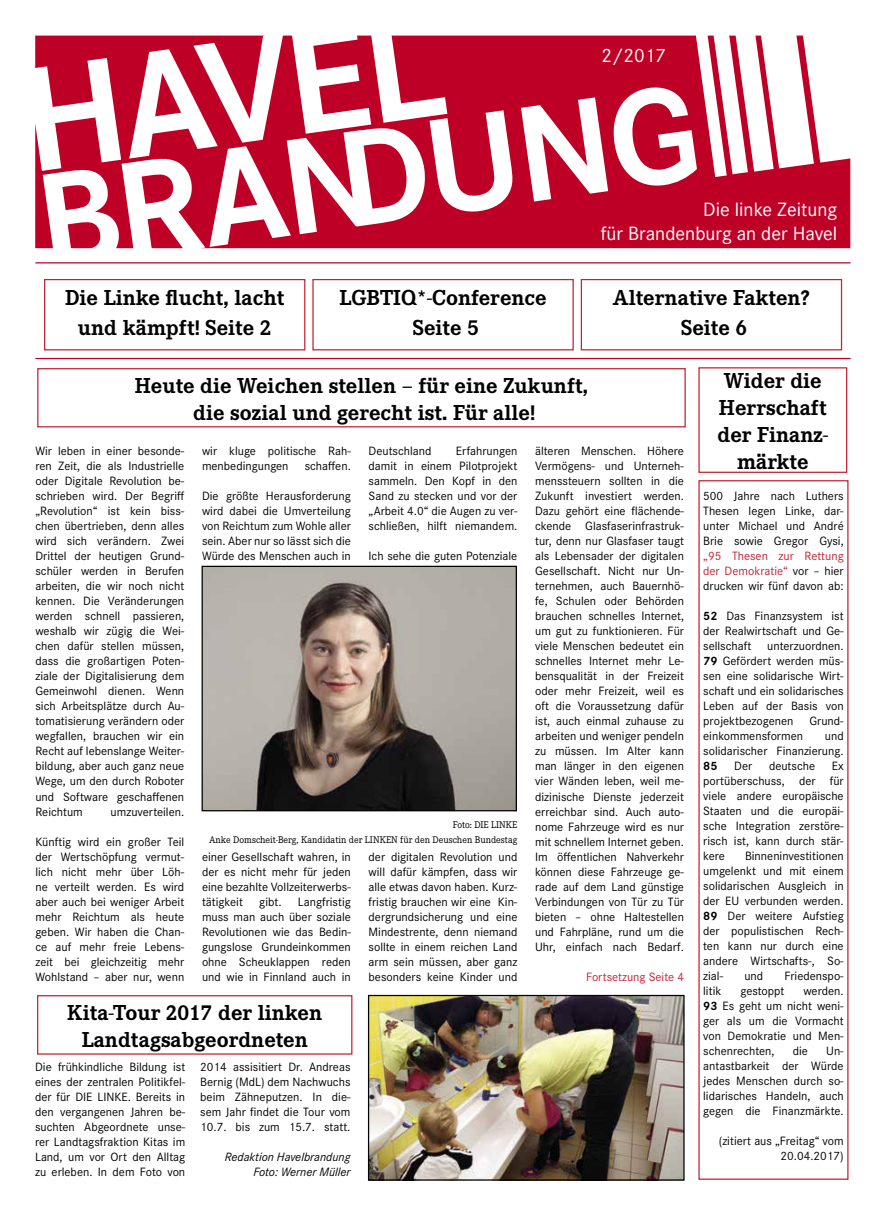
<style>
.page{position:relative;width:886px;height:1219px;background:#fff}
.page>*{position:absolute;margin:0;border:0;box-sizing:border-box;transform-origin:0 0}
.t1{font:700 22.5px/27px "Corporate E";color:#000;text-align:center}
.t2{font:20px/24px "Corporate S";color:#fff;text-align:right}
.t3{font:12.5px/15px "Corporate S";color:#000;text-align:justify}
.t4{font:12.5px/15px "Corporate S";color:#c12235;text-align:justify}
.t5{font:italic 12.5px/15px "Corporate S";color:#000;text-align:right}
.t6{font:700 12.5px "Corporate S";color:#000}
.t7{font:10px/15px "Corporate E";color:#000;text-align:right}
.s1{color:#000}
.s2{font-weight:700}
</style>
<div class="page">
<svg style="left:35px;top:36px;width:815px;height:212px;fill:#be0027"></svg>
<hr style="left:35px;top:262px;width:815px;height:1px;background:#be0027">
<hr style="left:35px;top:358px;width:815px;height:1px;background:#be0027">
<div style="left:37px;top:368px;width:649px;height:59px;border:1px solid #c12235"></div>
<div style="left:698px;top:367px;width:149px;height:106px;border:1px solid #c12235"></div>
<img style="left:204px;top:568px;width:311px;height:241px">
<div style="left:202px;top:566px;width:315px;height:245px;border:1px solid #000"></div>
<div style="left:37px;top:995px;width:315px;height:60px;border:1px solid #c12235"></div>
<div style="left:44px;top:279px;width:261px;height:71px;border:1px solid #c12235"></div>
<div style="left:312px;top:279px;width:262px;height:71px;border:1px solid #c12235"></div>
<div style="left:581px;top:279px;width:261px;height:71px;border:1px solid #c12235"></div>
<img style="left:370px;top:997px;width:312px;height:182px">
<div style="left:368px;top:995px;width:316px;height:186px;border:1px solid #000"></div>
<h2 class="t2" style="left:601px;top:43px;width:66px">2/2017</h2>
<h2 class="t2" style="left:601px;top:198px;width:238px">Die linke Zeitung<br>für Brandenburg an der Havel</h2>
<h1 class="t1" style="left:65px;top:283px;width:221px;line-height:30px">Die Linke flucht, lacht und kämpft! Seite 2</h1>
<h1 class="t1" style="left:339px;top:283px;width:209px;line-height:30px">LGBTIQ*-Conference<br>Seite 5</h1>
<h1 class="t1" style="left:613px;top:283px;width:198px;line-height:30px">Alternative Fakten?<br>Seite 6</h1>
<h1 class="t1" style="left:135px;top:372px;width:455px">Heute die Weichen stellen – für eine Zukunft, die sozial und gerecht ist. Für alle!</h1>
<p class="t3" style="left:35px;top:444px;width:150px">Wir leben in einer besonde&shy;ren Zeit, die als Industrielle oder Digitale Revolution be&shy;schrieben wird. Der Begriff „Revolution“ ist kein biss&shy;chen übertrieben, denn alles wird sich verändern. Zwei Drittel der heutigen Grund&shy;schüler werden in Berufen arbeiten, die wir noch nicht kennen. Die Veränderungen werden schnell passieren, weshalb wir zügig die Wei&shy;chen dafür stellen müssen, dass die großartigen Poten&shy;ziale der Digitalisierung dem Gemeinwohl dienen. Wenn sich Arbeitsplätze durch Au&shy;tomatisierung verändern oder wegfallen, brauchen wir ein Recht auf lebenslange Weiter&shy;bildung, aber auch ganz neue Wege, um den durch Roboter und Software geschaffenen Reichtum</p>
<p class="t3" style="left:111px;top:804px;width:75px">umzuverteilen.</p>
<p class="t3" style="left:35px;top:834px;width:150px">Künftig wird ein großer Teil der Wertschöpfung vermut&shy;lich nicht mehr über Löh&shy;ne verteilt werden. Es wird aber auch bei weniger Arbeit mehr Reichtum als heute geben. Wir haben die Chan&shy;ce auf mehr freie Lebens&shy;zeit bei gleichzeitig mehr Wohlstand – aber nur, wenn</p>
<p class="t3" style="left:202px;top:444px;width:150px">wir kluge politische Rah&shy;menbedingungen</p>
<p class="t3" style="left:305px;top:459px;width:48px">schaffen.</p>
<p class="t3" style="left:202px;top:489px;width:150px">Die größte Herausforderung wird dabei die Umverteilung von Reichtum zum Wohle aller sein. Aber nur so lässt sich die Würde des Menschen auch in</p>
<p class="t3" style="left:369px;top:444px;width:150px;text-indent:87px">Erfahrungen damit in einem Pilotprojekt sammeln. Den Kopf in den Sand zu stecken und vor der „Arbeit 4.0“ die Augen zu ver&shy;schließen, hilft niemandem.</p>
<p class="t3" style="left:369px;top:549px;width:150px">Ich sehe die guten Potenziale</p>
<p class="t3" style="left:369px;top:444px;width:64px">Deutschland</p>
<p class="t7" style="left:209px;top:817px;width:310px">Foto: DIE LINKE<br>Anke Domscheit-Berg, Kandidatin der LINKEN für den Deuschen Bundestag</p>
<p class="t3" style="left:202px;top:849px;width:150px">einer Gesellschaft wahren, in der es nicht mehr für jeden eine bezahlte Vollzeiterwerbs&shy;tätigkeit</p>
<p class="t3" style="left:202px;top:894px;width:150px;text-indent:96px">Langfristig muss man auch über soziale Revolutionen wie das Bedin&shy;gungslose Grundeinkommen ohne Scheuklappen reden und wie in Finnland auch in</p>
<p class="t3" style="left:259px;top:894px;width:24px">gibt.</p>
<p class="t3" style="left:369px;top:849px;width:150px">der digitalen Revolution und will dafür kämpfen, dass wir alle etwas davon haben. Kurz&shy;fristig brauchen wir eine Kin&shy;dergrundsicherung und eine Mindestrente, denn niemand sollte in einem reichen Land arm sein müssen, aber ganz besonders keine Kinder und</p>
<h1 class="t1" style="left:67px;top:999px;width:256px">Kita-Tour 2017 der linken<br>Landtagsabgeordneten</h1>
<p class="t3" style="left:35px;top:1059px;width:152px">Die frühkindliche Bildung ist eines der zentralen Politikfel&shy;der für DIE LINKE. Bereits in den vergangenen Jahren be&shy;suchten Abgeordnete unse&shy;rer Landtagsfraktion Kitas im Land, um vor Ort den Alltag zu erleben. In dem Foto von</p>
<p class="t3" style="left:200px;top:1059px;width:152px">2014 assisitiert Dr. Andreas Bernig (MdL) dem Nachwuchs beim Zähneputzen. In die&shy;sem Jahr findet die Tour vom 10.7. bis zum 15.7. statt.</p>
<p class="t5" style="left:225px;top:1149px;width:127px">Redaktion Havelbrandung<br>Foto: Werner Müller</p>
<p class="t3" style="left:535px;top:444px;width:150px">älteren Menschen. Höhere Vermögens- und Unterneh&shy;menssteuern sollten in die Zukunft investiert werden.<br>Dazu gehört eine flächende&shy;ckende Glasfaserinfrastruk&shy;tur, denn nur Glasfaser taugt als Lebensader der digitalen Gesellschaft. Nicht nur Un&shy;ternehmen, auch Bauernhö&shy;fe, Schulen oder Behörden brauchen schnelles Internet, um gut zu funktionieren. Für viele Menschen bedeutet ein schnelles Internet mehr Le&shy;bensqualität in der Freizeit oder mehr Freizeit, weil es oft die Voraussetzung dafür ist, auch einmal zuhause zu arbeiten und weniger pendeln zu müssen. Im Alter kann man länger in den eigenen vier Wänden leben, weil me&shy;dizinische Dienste jederzeit erreichbar sind. Auch auto&shy;nome Fahrzeuge wird es nur mit schnellem Internet geben.<br>Im öffentlichen Nahverkehr können diese Fahrzeuge ge&shy;rade auf dem Land günstige Verbindungen von Tür zu Tür bieten – ohne Haltestellen und Fahrpläne, rund um die Uhr, einfach nach Bedarf.</p>
<p class="t4" style="left:586px;top:969px;width:99px">Fortsetzung Seite 4</p>
<h1 class="t1" style="left:717px;top:367px;width:112px">Wider die<br>Herrschaft der Finanz&shy;märkte</h1>
<p class="t3" style="left:703px;top:488px;width:142px">500 Jahre nach Luthers Thesen legen Linke, dar&shy;unter Michael und André Brie sowie Gregor Gysi,</p>
<p class="t4" style="left:703px;top:548px;width:142px">„95 Thesen zur Rettung der Demokratie“ <span class="s1">vor – hier drucken wir fünf davon ab:</span></p>
<p class="t3" style="left:703px;top:608px;width:142px"><span class="s2">52</span> Das Finanzsystem ist der Realwirtschaft und Ge&shy;sellschaft</p>
<p class="t3" style="left:703px;top:638px;width:142px;text-indent:64px">unterzuordnen.<br><span class="s2">79</span> Gefördert werden müs&shy;sen eine solidarische Wirt&shy;schaft und ein solidarisches Leben auf der Basis von projektbezogenen</p>
<p class="t3" style="left:809px;top:713px;width:36px">Grund-</p>
<p class="t3" style="left:703px;top:728px;width:101px">einkommensformen</p>
<p class="t3" style="left:703px;top:728px;width:142px;text-align:right">und<br>solidarischer Finanzierung.</p>
<p class="t6" style="left:703px;top:759px;width:16px">85</p>
<p class="t3" style="left:734px;top:758px;width:19px">Der</p>
<p class="t3" style="left:769px;top:758px;width:48px">deutsche</p>
<p class="t3" style="left:703px;top:758px;width:142px;text-indent:129px">Ex portüberschuss, der für viele andere europäische Staaten und die europäi&shy;sche Integration zerstöre&shy;risch ist, kann durch stär&shy;kere</p>
<p class="t3" style="left:703px;top:848px;width:142px;text-indent:42px">Binneninvestitionen umgelenkt und mit einem solidarischen Ausgleich in der EU verbunden werden.<br><span class="s2">89</span> Der weitere Aufstieg der populistischen Rech&shy;ten kann nur durch eine andere Wirtschafts-, So&shy;zial-</p>
<p class="t3" style="left:744px;top:968px;width:20px">und</p>
<p class="t3" style="left:784px;top:968px;width:61px">Friedenspo-</p>
<p class="t3" style="left:703px;top:983px;width:20px">litik</p>
<p class="t3" style="left:740px;top:983px;width:46px">gestoppt</p>
<p class="t3" style="left:703px;top:983px;width:142px;text-indent:100px">werden.<br><span class="s2">93</span> Es geht um nicht weni&shy;ger als um die Vormacht von Demokratie und Men&shy;schenrechten,</p>
<p class="t3" style="left:793px;top:1043px;width:17px">die</p>
<p class="t3" style="left:703px;top:1043px;width:142px;text-indent:123px">Un&shy;antastbarkeit der Würde jedes Menschen durch so&shy;lidarisches Handeln, auch gegen die Finanzmärkte.</p>
<p class="t3" style="left:719px;top:1133px;width:126px;text-align:right">(zitiert aus „Freitag“ vom<br>20.04.2017)</p>
</div>
